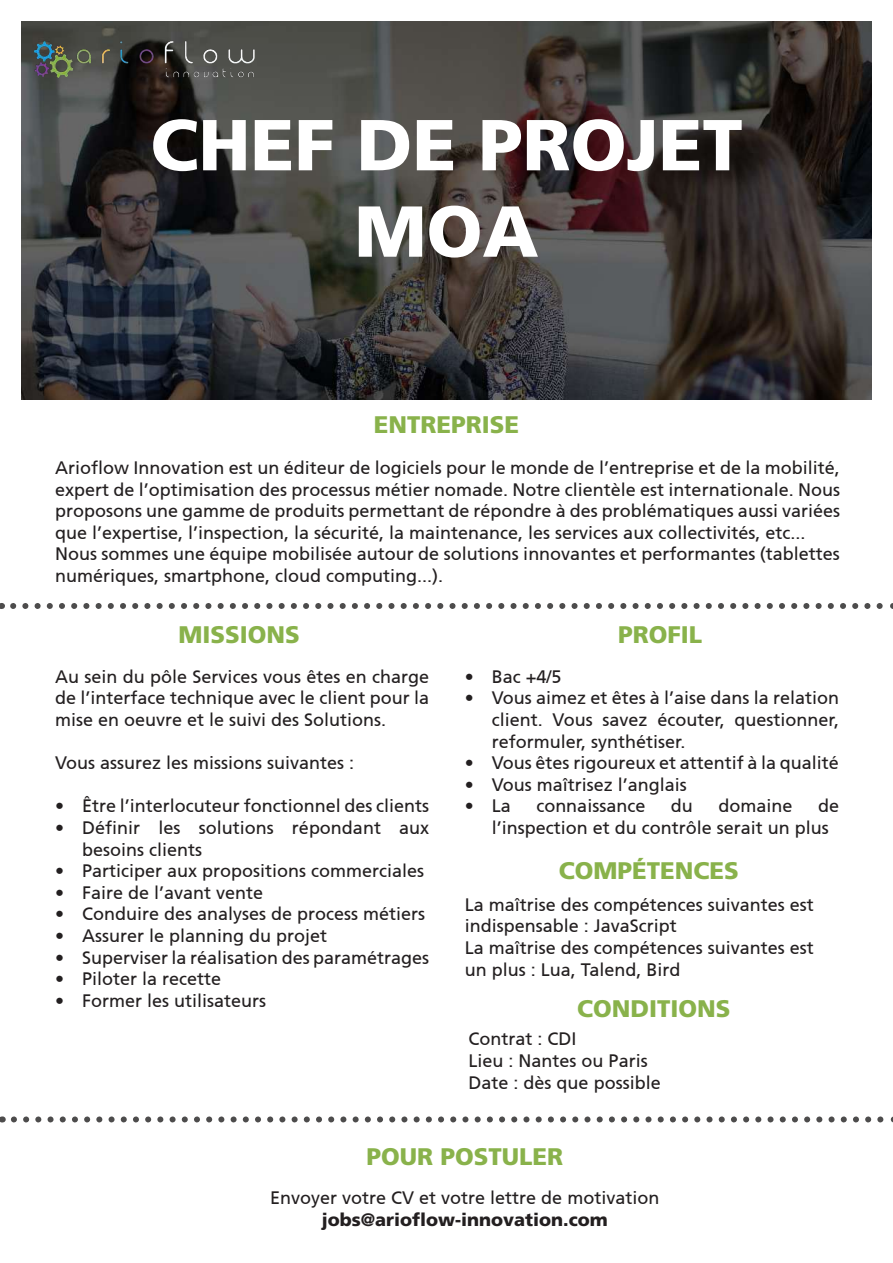
<style>
.page{position:relative;width:893px;height:1263px;background:#fff}
.page>*{position:absolute;margin:0;border:0;box-sizing:border-box;transform-origin:0 0}
.t1{font:800 72px/86.4px "Articulate";color:#fff;text-align:center}
.t2{font:800 24px "Articulate";color:#89b24b}
.t3{font:18px/21.6px "Articulate";color:#231f20}
.t4{font:800 18px "Articulate";color:#231f20}
</style>
<div class="page">
<img style="left:21px;top:21px;width:851px;height:379px">
<svg style="left:13px;top:603px;width:880px;height:6px"></svg>
<svg style="left:14px;top:1116px;width:879px;height:6px"></svg>
<img style="left:34px;top:34px;width:229px;height:48px">
<h1 class="t1" style="left:150px;top:101px;width:594px">CHEF DE PROJET<br>MOA</h1>
<h2 class="t2" style="left:374px;top:410px;width:147px">ENTREPRISE</h2>
<p class="t3" style="left:55px;top:457px;width:786px">Arioflow Innovation est un éditeur de logiciels pour le monde de l’entreprise et de la mobilité, expert de l’optimisation des processus métier nomade. Notre clientèle est internationale. Nous proposons une gamme de produits permettant de répondre à des problématiques aussi variées que l’expertise, l’inspection, la sécurité, la maintenance, les services aux collectivités, etc...<br>Nous sommes une équipe mobilisée autour de solutions innovantes et performantes (tablettes numériques, smartphone, cloud computing...).</p>
<h2 class="t2" style="left:178px;top:620px;width:123px">MISSIONS</h2>
<h2 class="t2" style="left:618px;top:620px;width:86px">PROFIL</h2>
<p class="t3" style="left:55px;top:666px;width:376px;text-align:justify">Au sein du pôle Services vous êtes en charge de l’interface technique avec le client pour la mise en oeuvre et le suivi des Solutions.</p>
<p class="t3" style="left:55px;top:752px;width:301px">Vous assurez les missions suivantes :</p>
<p class="t3" style="left:55px;top:795px;width:376px">• Être l’interlocuteur fonctionnel des clients</p>
<p class="t3" style="left:82px;top:817px;width:349px;text-indent:-27px">• Définir les solutions répondant aux besoins clients</p>
<p class="t3" style="left:55px;top:860px;width:371px">• Participer aux propositions commerciales</p>
<p class="t3" style="left:55px;top:882px;width:210px">• Faire de l’avant vente</p>
<p class="t3" style="left:55px;top:903px;width:372px">• Conduire des analyses de process métiers</p>
<p class="t3" style="left:55px;top:925px;width:274px">• Assurer le planning du projet</p>
<p class="t3" style="left:55px;top:946px;width:376px">• Superviser la réalisation des paramétrages</p>
<p class="t3" style="left:55px;top:968px;width:168px">• Piloter la recette</p>
<p class="t3" style="left:55px;top:990px;width:213px">• Former les utilisateurs</p>
<p class="t3" style="left:465px;top:666px;width:98px">• Bac +4/5</p>
<p class="t3" style="left:492px;top:687px;width:349px;text-align:justify;text-indent:-27px">• Vous aimez et êtes à l’aise dans la relation client. Vous savez écouter, questionner, reformuler, synthétiser.</p>
<p class="t3" style="left:465px;top:752px;width:376px">• Vous êtes rigoureux et attentif à la qualité</p>
<p class="t3" style="left:465px;top:774px;width:224px">• Vous maîtrisez l’anglais</p>
<p class="t3" style="left:465px;top:795px;width:48px">• La</p>
<p class="t3" style="left:536px;top:795px;width:111px">connaissance</p>
<p class="t3" style="left:671px;top:795px;width:23px">du</p>
<p class="t3" style="left:718px;top:795px;width:76px">domaine</p>
<p class="t3" style="left:492px;top:795px;width:349px;text-indent:326px">de l’inspection et du contrôle serait un plus</p>
<h2 class="t2" style="left:559px;top:856px;width:182px">COMPÉTENCES</h2>
<p class="t3" style="left:465px;top:893px;width:351px">La maîtrise des compétences suivantes est indispensable : JavaScript<br>La maîtrise des compétences suivantes est un plus : Lua, Talend, Bird</p>
<h2 class="t2" style="left:577px;top:994px;width:155px">CONDITIONS</h2>
<p class="t3" style="left:469px;top:1028px;width:194px">Contrat : CDI<br>Lieu : Nantes ou Paris<br>Date : dès que possible</p>
<h2 class="t2" style="left:366px;top:1142px;width:198px">POUR POSTULER</h2>
<p class="t3" style="left:270px;top:1187px;width:391px">Envoyer votre CV et votre lettre de motivation</p>
<p class="t4" style="left:322px;top:1208px;width:288px">jobs@arioflow-innovation.com</p>
</div>
